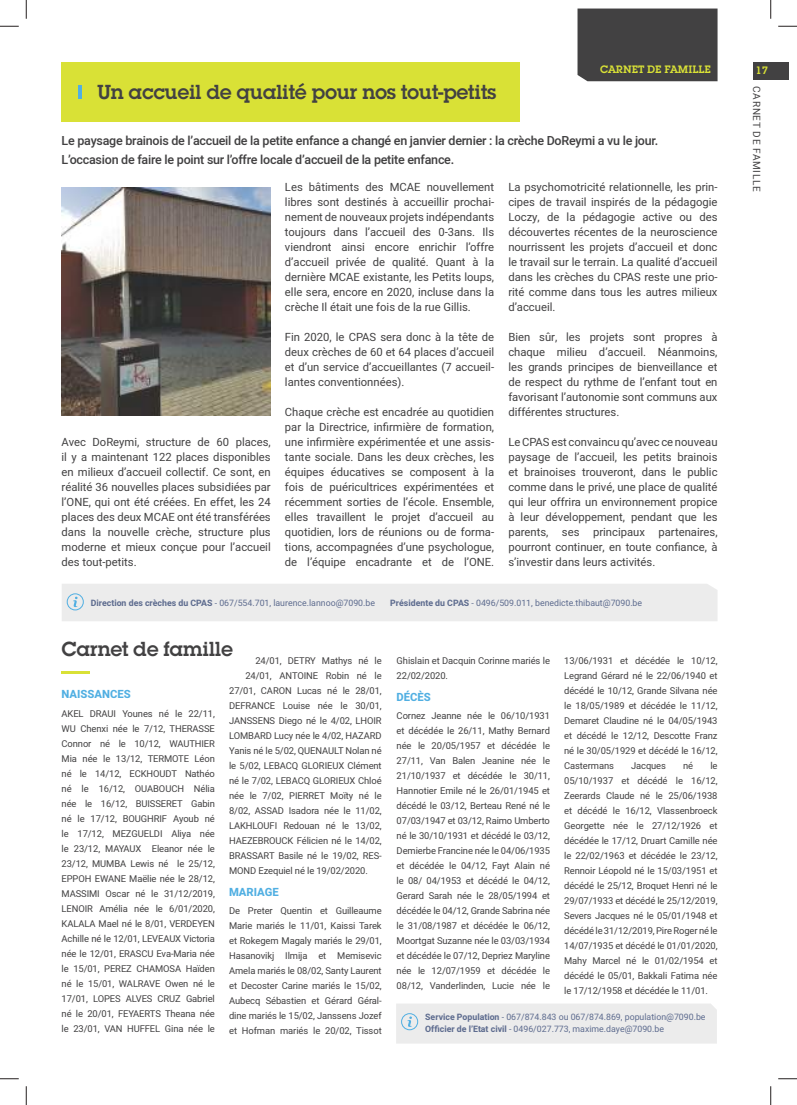
<style>
.page{position:relative;width:797px;height:1105px;background:#fff}
.page>*{position:absolute;margin:0;border:0;box-sizing:border-box;transform-origin:0 0}
.t1{font:21.25px "squareserifbold";letter-spacing:-.02em;color:#424142}
.t2{font:500 12.5px/18.8px "Heebo";letter-spacing:-.02em;color:#424142}
.t3{font:11.25px/15px "Heebo";color:#424142;text-align:justify}
.t4{font:800 11.25px "Heebo";color:#51afe2}
.t5{font:11.25px "squareserifbold";color:#d9e136}
.t6{font:10px "Heebo";letter-spacing:.07em;color:#424142}
.t7{font:9.38px/15px "Heebo";letter-spacing:-.01em;color:#424142;text-align:justify}
.t8{font:8.75px/12.5px "Heebo";color:#5e6c8f}
.s1{font-weight:700}
</style>
<div class="page">
<hr style="left:62px;top:671px;width:28px;height:3px;background:#d9e136">
<div style="left:62px;top:62px;width:458px;height:59px;background:#d9e136"></div>
<svg style="left:79px;top:85px;width:3px;height:13px"></svg>
<div style="left:577px;top:9px;width:140px;height:72px;background:#424142"></div>
<img style="left:62px;top:187px;width:209px;height:228px">
<div style="left:396px;top:1004px;width:321px;height:40px;background:#ececec"></div>
<div style="left:62px;top:584px;width:655px;height:37px;background:#ececec"></div>
<div style="left:753px;top:62px;width:35px;height:18px;background:#424142"></div>
<svg style="left:0;top:25px;width:19px;height:2px"></svg>
<svg style="left:778px;top:25px;width:19px;height:2px"></svg>
<svg style="left:0;top:1078px;width:19px;height:1px"></svg>
<svg style="left:778px;top:1078px;width:19px;height:1px"></svg>
<svg style="left:25px;top:0;width:2px;height:19px"></svg>
<svg style="left:25px;top:1086px;width:2px;height:19px"></svg>
<svg style="left:770px;top:0;width:1px;height:19px"></svg>
<svg style="left:770px;top:1086px;width:1px;height:19px"></svg>
<h1 class="t1" style="left:97px;top:79px;width:401px">Un accueil de qualité pour nos tout-petits</h1>
<p class="t5" style="left:600px;top:63px;width:112px">CARNET DE FAMILLE</p>
<h2 class="t2" style="left:62px;top:131px;width:598px">Le paysage brainois de l’accueil de la petite enfance a changé en janvier dernier : la crèche DoReymi a vu le jour.<br>L’occasion de faire le point sur l’offre locale d’accueil de la petite enfance.</h2>
<p class="t3" style="left:62px;top:435px;width:211px">Avec DoReymi, structure de 60 places, il y a maintenant 122 places disponibles en milieux d’accueil collectif. Ce sont, en réalité 36 nouvelles places subsidiées par l’ONE, qui ont été créées. En effet, les 24 places des deux MCAE ont été transférées dans la nouvelle crèche, structure plus moderne et mieux conçue pour l’accueil des tout-petits.</p>
<p class="t3" style="left:285px;top:180px;width:211px">Les bâtiments des MCAE nouvellement libres sont destinés à accueillir prochai&shy;nement de nouveaux projets indépendants toujours dans l’accueil des 0-3ans. Ils viendront ainsi encore enrichir l’offre d’accueil privée de qualité. Quant à la dernière MCAE existante, les Petits loups, elle sera, encore en 2020, incluse dans la crèche Il était une fois de la rue Gillis.</p>
<p class="t3" style="left:285px;top:330px;width:211px">Fin 2020, le CPAS sera donc à la tête de deux crèches de 60 et 64 places d’accueil et d’un service d’accueillantes (7 accueil&shy;lantes conventionnées).</p>
<p class="t3" style="left:285px;top:405px;width:211px">Chaque crèche est encadrée au quotidien par la Directrice, infirmière de formation, une infirmière expérimentée et une assis&shy;tante sociale. Dans les deux crèches, les équipes éducatives se composent à la fois de puéricultrices expérimentées et récemment sorties de l’école. Ensemble, elles travaillent le projet d’accueil au quotidien, lors de réunions ou de forma&shy;tions, accompagnées d’une psychologue, de l’équipe encadrante et de l’ONE.</p>
<p class="t3" style="left:508px;top:180px;width:211px">La psychomotricité relationnelle, les prin&shy;cipes de travail inspirés de la pédagogie Loczy, de la pédagogie active ou des découvertes récentes de la neuroscience nourrissent les projets d’accueil et donc le travail sur le terrain. La qualité d’accueil dans les crèches du CPAS reste une prio&shy;rité comme dans tous les autres milieux d’accueil.</p>
<p class="t3" style="left:508px;top:330px;width:211px">Bien sûr, les projets sont propres à chaque milieu d’accueil. Néanmoins, les grands principes de bienveillance et de respect du rythme de l’enfant tout en favorisant l’autonomie sont communs aux différentes structures.</p>
<p class="t3" style="left:508px;top:435px;width:211px">Le CPAS est convaincu qu’avec ce nouveau paysage de l’accueil, les petits brainois et brainoises trouveront, dans le public comme dans le privé, une place de qualité qui leur offrira un environnement propice à leur développement, pendant que les parents, ses principaux partenaires, pourront continuer, en toute confiance, à s’investir dans leurs activités.</p>
<p class="t8" style="left:91px;top:597px;width:286px"><span class="s1">Direction des crèches du CPAS</span> - 067/554.701, laurence.lannoo@7090.be</p>
<p class="t8" style="left:390px;top:597px;width:253px"><span class="s1">Présidente du CPAS</span> - 0496/509.011, benedicte.thibaut@7090.be</p>
<h1 class="t1" style="left:62px;top:637px;width:173px">Carnet de famille</h1>
<p class="t7" style="left:255px;top:653px;width:128px">24/01, DETRY Mathys né le</p>
<p class="t7" style="left:245px;top:668px;width:138px">24/01, ANTOINE Robin né le</p>
<p class="t7" style="left:229px;top:683px;width:154px">27/01, CARON Lucas né le 28/01,</p>
<p class="t7" style="left:229px;top:698px;width:154px">DEFRANCE Louise née le 30/01,</p>
<p class="t7" style="left:229px;top:713px;width:154px">JANSSENS Diego né le 4/02, LHOIR</p>
<p class="t7" style="left:229px;top:728px;width:154px">LOMBARD Lucy née le 4/02, HAZARD</p>
<p class="t7" style="left:229px;top:743px;width:154px">Yanis né le 5/02, QUENAULT Nolan né</p>
<p class="t7" style="left:229px;top:758px;width:154px">le 5/02, LEBACQ GLORIEUX Clément</p>
<p class="t7" style="left:229px;top:773px;width:154px">né le 7/02, LEBACQ GLORIEUX Chloé</p>
<p class="t7" style="left:229px;top:788px;width:154px">née le 7/02, PIERRET Moïty né le</p>
<p class="t7" style="left:229px;top:803px;width:154px">8/02, ASSAD Isadora née le 11/02,</p>
<p class="t7" style="left:229px;top:818px;width:154px">LAKHLOUFI Redouan né le 13/02,</p>
<p class="t7" style="left:229px;top:833px;width:154px">HAEZEBROUCK Félicien né le 14/02,</p>
<p class="t7" style="left:229px;top:848px;width:154px">BRASSART Basile né le 19/02, RES-</p>
<p class="t7" style="left:229px;top:863px;width:140px">MOND Ezequiel né le 19/02/2020.</p>
<p class="t4" style="left:229px;top:884px;width:51px">MARIAGE</p>
<p class="t7" style="left:229px;top:903px;width:154px">De Preter Quentin et Guilleaume Marie mariés le 11/01, Kaissi Tarek et Rokegem Magaly mariés le 29/01, Hasanovikj Ilmija et Memisevic Amela mariés le 08/02, Santy Laurent et Decoster Carine mariés le 15/02, Aubecq Sébastien et Gérard Géral&shy;dine mariés le 15/02, Janssens Jozef et Hofman mariés le 20/02, Tissot</p>
<p class="t4" style="left:62px;top:686px;width:71px">NAISSANCES</p>
<p class="t7" style="left:62px;top:706px;width:155px">AKEL DRAUI Younes né le 22/11, WU Chenxi née le 7/12, THERASSE Connor né le 10/12, WAUTHIER Mia née le 13/12, TERMOTE Léon né le 14/12, ECKHOUDT Nathéo né le 16/12, OUABOUCH Nélia née le 16/12, BUISSERET Gabin né le 17/12, BOUGHRIF Ayoub né le 17/12, MEZGUELDI Aliya née le 23/12, MAYAUX Eleanor née le 23/12, MUMBA Lewis né le 25/12, EPPOH EWANE Maëlie née le 28/12, MASSIMI Oscar né le 31/12/2019, LENOIR Amélia née le 6/01/2020, KALALA Mael né le 8/01, VERDEYEN Achille né le 12/01, LEVEAUX Victoria née le 12/01, ERASCU Eva-Maria née le 15/01, PEREZ CHAMOSA Haïden né le 15/01, WALRAVE Owen né le 17/01, LOPES ALVES CRUZ Gabriel né le 20/01, FEYAERTS Theana née le 23/01, VAN HUFFEL Gina née le</p>
<p class="t7" style="left:396px;top:653px;width:155px">Ghislain et Dacquin Corinne mariés le<br>22/02/2020.</p>
<p class="t4" style="left:396px;top:689px;width:36px">DÉCÈS</p>
<p class="t7" style="left:396px;top:708px;width:155px">Cornez Jeanne née le 06/10/1931 et décédée le 26/11, Mathy Bernard née le 20/05/1957 et décédée le 27/11, Van Balen Jeanine née le 21/10/1937 et décédée le 30/11, Hannotier Emile né le 26/01/1945 et décédé le 03/12, Berteau René né le 07/03/1947 et 03/12, Raimo Umberto né le 30/10/1931 et décédé le 03/12, Demierbe Francine née le 04/06/1935 et décédée le 04/12, Fayt Alain né le 08/ 04/1953 et décédé le 04/12, Gerard Sarah née le 28/05/1994 et décédée le 04/12, Grande Sabrina née le 31/08/1987 et décédée le 06/12, Moortgat Suzanne née le 03/03/1934 et décédée le 07/12, Depriez Maryline née le 12/07/1959 et décédée le 08/12, Vanderlinden, Lucie née le</p>
<p class="t7" style="left:564px;top:653px;width:155px">13/06/1931 et décédée le 10/12, Legrand Gérard né le 22/06/1940 et décédé le 10/12, Grande Silvana née le 18/05/1989 et décédée le 11/12, Demaret Claudine né le 04/05/1943 et décédé le 12/12, Descotte Franz né le 30/05/1929 et décédé le 16/12, Castermans</p>
<p class="t7" style="left:564px;top:758px;width:155px;text-indent:146px">le 05/10/1937 et décédé le 16/12, Zeerards Claude né le 25/06/1938 et décédé le 16/12, Vlassenbroeck Georgette née le 27/12/1926 et décédée le 17/12, Druart Camille née le 22/02/1963 et décédée le 23/12, Rennoir Léopold né le 15/03/1951 et décédé le 25/12, Broquet Henri né le 29/07/1933 et décédé le 25/12/2019, Severs Jacques né le 05/01/1948 et décédé le 31/12/2019, Pire Roger né le 14/07/1935 et décédé le 01/01/2020, Mahy Marcel né le 01/02/1954 et décédé le 05/01, Bakkali Fatima née le 17/12/1958 et décédée le 11/01.</p>
<p class="t7" style="left:631px;top:758px;width:36px">Jacques</p>
<p class="t7" style="left:683px;top:758px;width:12px">né</p>
<p class="t8" style="left:425px;top:1010px;width:282px"><span class="s1">Service Population</span> - 067/874.843 ou 067/874.869, population@7090.be<br><span class="s1">Officier de l’Etat civil</span> - 0496/027.773, maxime.daye@7090.be</p>
<p class="t5" style="left:755px;top:64px;width:14px">17</p>
<p class="t6" style="left:763px;top:86px;width:107px;rotate:90deg">CARNET DE FAMILLE</p>
</div>
